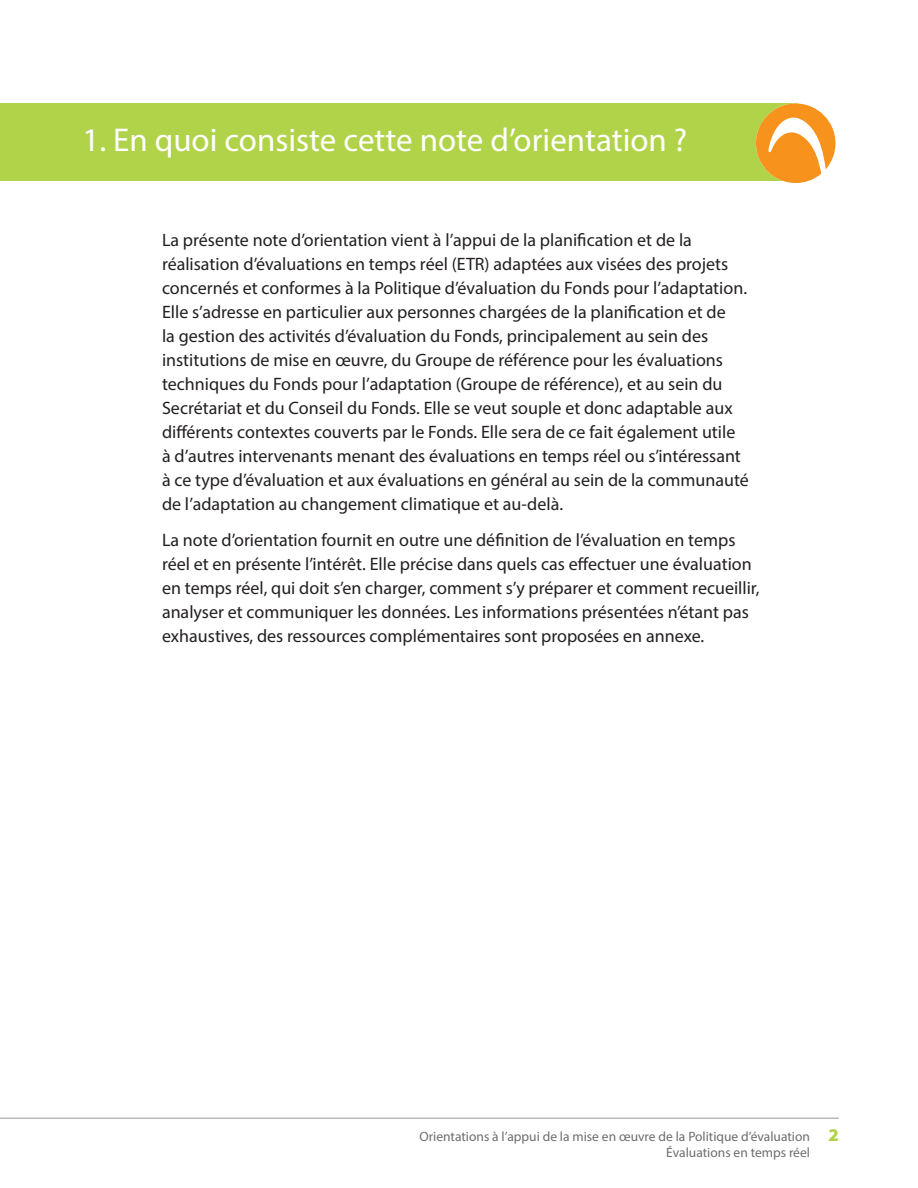
<style>
.page{position:relative;width:918px;height:1188px;background:#fff}
.page>*{position:absolute;margin:0;border:0;box-sizing:border-box;transform-origin:0 0}
.t1{font:33px "Myriad Pro";color:#fff}
.Body_text{font:18px/24px "Myriad Pro";color:#231f20}
.t2{font:13.5px/16.2px "Myriad Pro";color:#6c6d70}
.s1{font-weight:900;font-size:18px;color:#b1d349}
</style>
<div class="page">
<hr style="left:0;top:1118px;width:839px;height:1px;background:#95979a">
<div style="left:0;top:104px;width:797px;height:77px;background:#b1d349"></div>
<svg style="left:756px;top:104px;width:80px;height:79px"></svg>
<p class="t1" style="left:82px;top:120px;width:606px">1. En quoi consiste cette note d’orientation ?</p>
<p class="Body_text" style="left:162px;top:227px;width:589px">La présente note d’orientation vient à l’appui de la planification et de la réalisation d’évaluations en temps réel (ETR) adaptées aux visées des projets concernés et conformes à la Politique d’évaluation du Fonds pour l’adaptation.<br>Elle s’adresse en particulier aux personnes chargées de la planification et de<br>la gestion des activités d’évaluation du Fonds, principalement au sein des institutions de mise en œuvre, du Groupe de référence pour les évaluations techniques du Fonds pour l’adaptation (Groupe de référence), et au sein du Secrétariat et du Conseil du Fonds. Elle se veut souple et donc adaptable aux différents contextes couverts par le Fonds. Elle sera de ce fait également utile<br>à d’autres intervenants menant des évaluations en temps réel ou s’intéressant à ce type d’évaluation et aux évaluations en général au sein de la communauté de l’adaptation au changement climatique et au-delà.</p>
<p class="Body_text" style="left:162px;top:527px;width:599px">La note d’orientation fournit en outre une définition de l’évaluation en temps réel et en présente l’intérêt. Elle précise dans quels cas effectuer une évaluation en temps réel, qui doit s’en charger, comment s’y préparer et comment recueillir, analyser et communiquer les données. Les informations présentées n’étant pas exhaustives, des ressources complémentaires sont proposées en annexe.</p>
<p class="t2" style="left:666px;top:1128px;width:174px;text-indent:-247px">Orientations à l’appui de la mise en œuvre de la Politique d’évaluation <span class="s1">2<br></span>Évaluations en temps réel</p>
</div>
